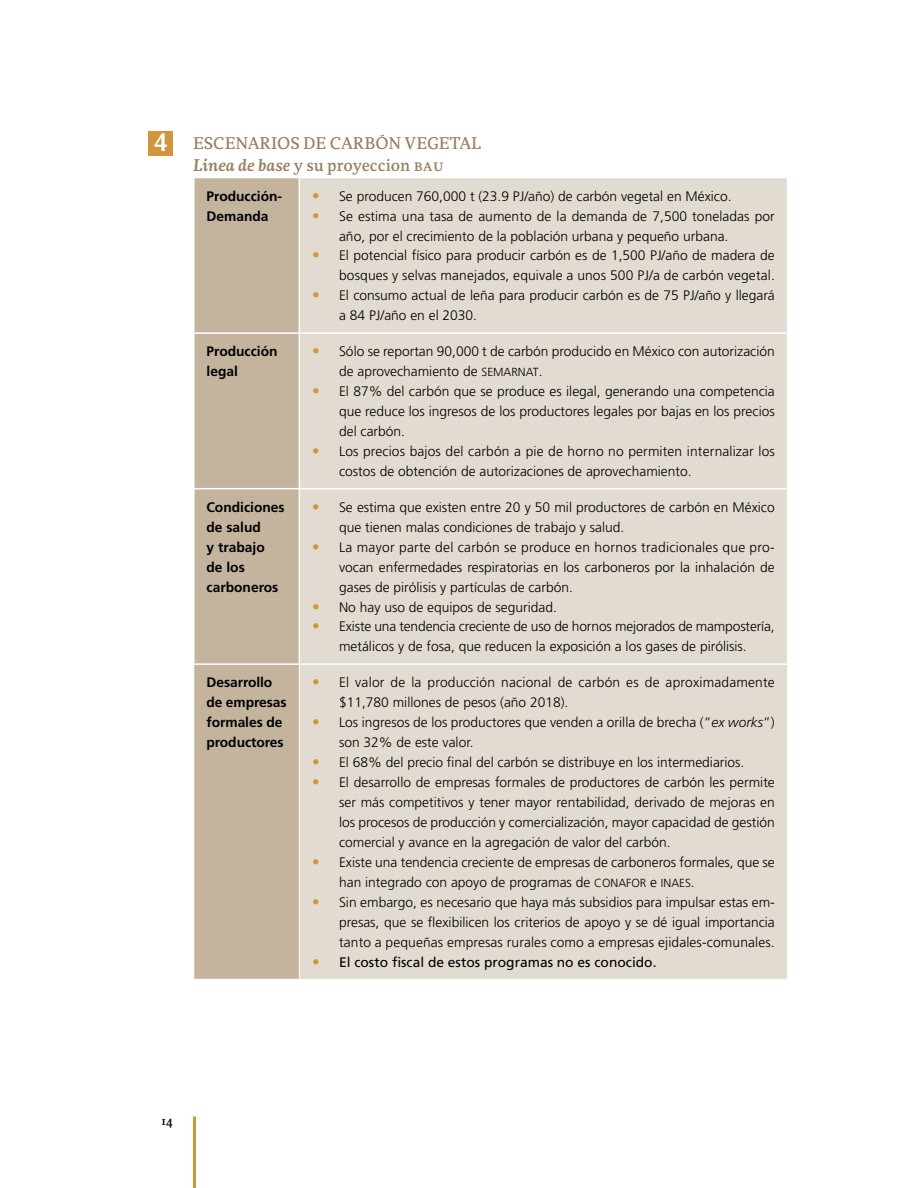
<style>
.page{position:relative;width:918px;height:1188px;background:#fff}
.page>*{position:absolute;margin:0;border:0;box-sizing:border-box;transform-origin:0 0}
.t1{font:600 24px "Dorica";color:#fff}
.t2{font:500 16.2px/21.9px "Dorica";color:#997f5d}
.t3{font:300 13.8px/20px "Frutiger";color:#000}
.t4{font:700 13.8px/20px "Frutiger";color:#000}
.t5{font:13.8px "Frutiger";color:#000}
.t6{font:500 12px "Dorica";color:#000}
.s1{font-weight:600;font-style:italic}
.s2{font-weight:400;font-size:15px;color:#d1963b}
.s3{font-family:"Frutiger Light SC850";font-weight:400;font-size:11.7px}
.s4{font-style:italic}
.s5{font-size:15px;color:#d1963b}
</style>
<div class="page">
<hr style="left:193px;top:1116px;width:3px;height:72px;background:#d1963b">
<div style="left:194px;top:178px;width:105px;height:801px;background:#c4b49e"></div>
<div style="left:300px;top:178px;width:487px;height:801px;background:#e2dbd1"></div>
<hr style="left:193px;top:178px;width:2px;height:154px;background:#fff">
<hr style="left:193px;top:332px;width:106px;height:2px;background:#fff">
<hr style="left:193px;top:334px;width:2px;height:154px;background:#fff">
<hr style="left:299px;top:332px;width:489px;height:2px;background:#fff">
<hr style="left:193px;top:488px;width:106px;height:1px;background:#fff">
<hr style="left:193px;top:489px;width:2px;height:174px;background:#fff">
<hr style="left:299px;top:488px;width:489px;height:1px;background:#fff">
<hr style="left:193px;top:663px;width:106px;height:2px;background:#fff">
<hr style="left:299px;top:663px;width:489px;height:2px;background:#fff">
<div style="left:148px;top:131px;width:25px;height:24px;background:#d1963b"></div>
<h1 class="t1" style="left:154px;top:121px;width:15px">4</h1>
<p class="t2" style="left:193px;top:132px;width:290px">ESCENARIOS DE CARBÓN VEGETAL<br><span class="s1">Linea de base</span> y su proyeccion bau</p>
<p class="t4" style="left:207px;top:186px;width:77px">Producción-<br>Demanda</p>
<p class="t3" style="left:312px;top:186px;width:421px"><span class="s2">•</span> Se producen 760,000 t (23.9 PJ/año) de carbón vegetal en México.</p>
<p class="t3" style="left:339px;top:206px;width:437px;text-indent:-27px"><span class="s2">•</span> Se estima una tasa de aumento de la demanda de 7,500 toneladas por año, por el crecimiento de la población urbana y pequeño urbana.</p>
<p class="t3" style="left:312px;top:246px;width:464px;text-align:right"><span class="s2">•</span> El potencial físico para producir carbón es de 1,500 PJ/año de madera de bosques y selvas manejados, equivale a unos 500 PJ/a de carbón vegetal.</p>
<p class="t3" style="left:339px;top:286px;width:437px;text-indent:-27px"><span class="s2">•</span> El consumo actual de leña para producir carbón es de 75 PJ/año y llegará a 84 PJ/año en el 2030.</p>
<p class="t4" style="left:207px;top:342px;width:73px">Producción legal</p>
<p class="t3" style="left:339px;top:342px;width:437px;text-indent:-27px"><span class="s2">•</span> Sólo se reportan 90,000 t de carbón producido en México con autorización de aprovechamiento de <span class="s3">SEMARNAT</span>.</p>
<p class="t3" style="left:339px;top:382px;width:437px;text-align:justify;text-indent:-27px"><span class="s2">•</span> El 87% del carbón que se produce es ilegal, generando una competencia que reduce los ingresos de los productores legales por bajas en los precios del carbón.</p>
<p class="t3" style="left:339px;top:441px;width:437px;text-indent:-27px"><span class="s2">•</span> Los precios bajos del carbón a pie de horno no permiten internalizar los costos de obtención de autorizaciones de aprovechamiento.</p>
<p class="t4" style="left:207px;top:497px;width:80px">Condiciones de salud<br>y trabajo<br>de los carboneros</p>
<p class="t3" style="left:339px;top:497px;width:437px;text-indent:-27px"><span class="s2">•</span> Se estima que existen entre 20 y 50 mil productores de carbón en México que tienen malas condiciones de trabajo y salud.</p>
<p class="t3" style="left:339px;top:537px;width:437px;text-align:justify;text-indent:-27px"><span class="s2">•</span> La mayor parte del carbón se produce en hornos tradicionales que pro&shy;vocan enfermedades respiratorias en los carboneros por la inhalación de gases de pirólisis y partículas de carbón.</p>
<p class="t3" style="left:312px;top:597px;width:246px"><span class="s2">•</span> No hay uso de equipos de seguridad.</p>
<p class="t3" style="left:312px;top:617px;width:464px;text-align:center"><span class="s2">•</span> Existe una tendencia creciente de uso de hornos mejorados de mampostería, metálicos y de fosa, que reducen la exposición a los gases de pirólisis.</p>
<p class="t4" style="left:207px;top:673px;width:82px">Desarrollo de empresas formales de productores</p>
<p class="t3" style="left:339px;top:673px;width:437px;text-indent:-27px"><span class="s2">•</span> El valor de la producción nacional de carbón es de aproximadamente $11,780 millones de pesos (año 2018).</p>
<p class="t3" style="left:339px;top:713px;width:437px;text-indent:-27px"><span class="s2">•</span> Los ingresos de los productores que venden a orilla de brecha (“<span class="s4">ex works</span>”) son 32% de este valor.</p>
<p class="t3" style="left:312px;top:753px;width:434px"><span class="s2">•</span> El 68% del precio final del carbón se distribuye en los intermediarios.</p>
<p class="t3" style="left:339px;top:772px;width:437px;text-align:justify;text-indent:-27px"><span class="s2">•</span> El desarrollo de empresas formales de productores de carbón les permite ser más competitivos y tener mayor rentabilidad, derivado de mejoras en los procesos de producción y comercialización, mayor capacidad de gestión comercial y avance en la agregación de valor del carbón.</p>
<p class="t3" style="left:339px;top:852px;width:437px;text-indent:-27px"><span class="s2">•</span> Existe una tendencia creciente de empresas de carboneros formales, que se han integrado con apoyo de programas de <span class="s3">CONAFOR</span> e <span class="s3">INAES</span>.</p>
<p class="t3" style="left:339px;top:892px;width:437px;text-align:justify;text-indent:-27px"><span class="s2">•</span> Sin embargo, es necesario que haya más subsidios para impulsar estas em&shy;presas, que se flexibilicen los criterios de apoyo y se dé igual importancia tanto a pequeñas empresas rurales como a empresas ejidales-comunales.</p>
<p class="t5" style="left:312px;top:954px;width:346px"><span class="s5">•</span> El costo fiscal de estos programas no es conocido.</p>
<p class="t6" style="left:162px;top:1113px;width:13px">14</p>
</div>
